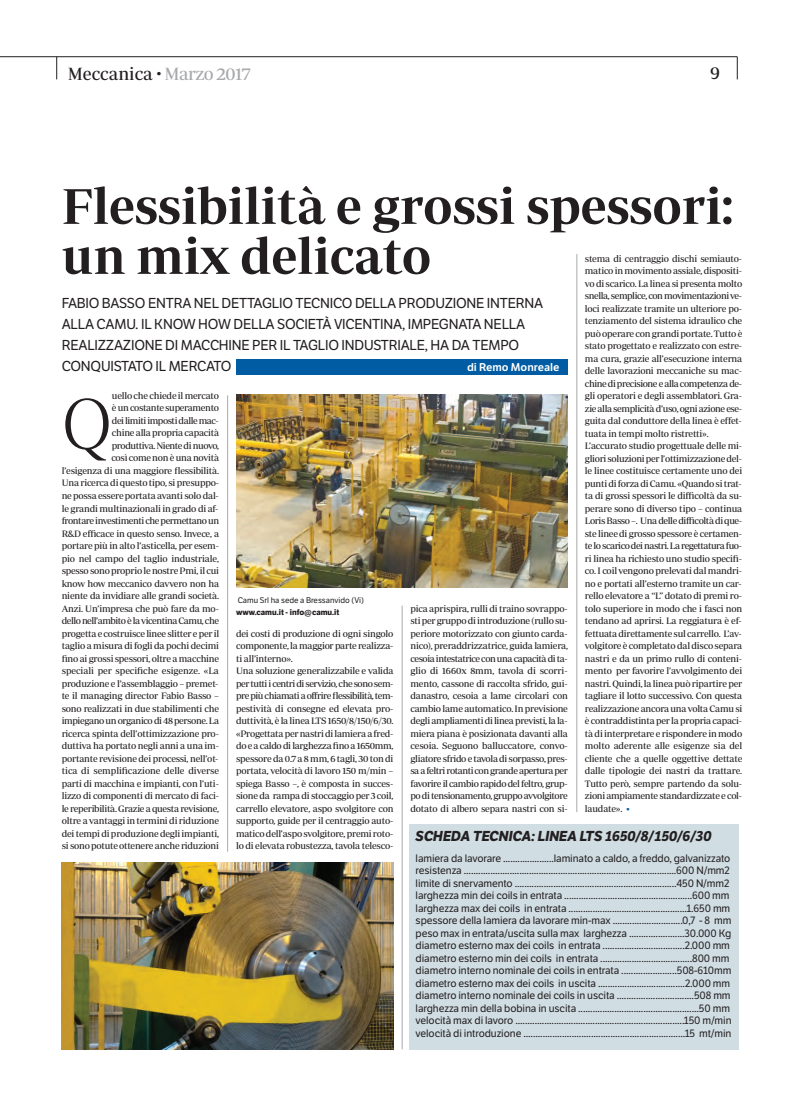
<style>
.page{position:relative;width:794px;height:1106px;background:#fff}
.page>*{position:absolute;margin:0;border:0;box-sizing:border-box;transform-origin:0 0}
.t1{font:73.6px "Periodico Display Xt Lg";color:#231f20}
.t2{font:600 51px/50px "Periodico Display";color:#231f20}
.t3{font:18px "Periodico Display";letter-spacing:-.005em;color:#231f20}
.t4{font:14px/21px "LFT Etica";letter-spacing:-.015em;color:#231f20}
.t5{font:italic 700 14px "LFT Etica";color:#231f20}
.t6{font:600 11px "LFT Etica";color:#fff}
.t7{font:10.5px/12.5px "LFT Etica";letter-spacing:-.01em;color:#231f20}
.t8{font:9.5px/12.5px "Periodico Display";letter-spacing:-.02em;color:#231f20}
.t9{font:8px "LFT Etica";color:#231f20}
.t10{font:700 8px "LFT Etica";color:#231f20}
.s1{font-weight:500;font-size:16px}
.s2{color:#a8a9ad}
.s3{font-family:"LFT Etica";font-weight:700;font-size:9px;color:#015ca3}
</style>
<div class="page">
<svg style="left:737px;top:57px;width:1px;height:22px"></svg>
<svg style="left:56px;top:57px;width:1px;height:22px"></svg>
<hr style="left:0;top:56px;width:737px;height:1px;background:#231f20">
<hr style="left:227px;top:395px;width:1px;height:456px;background:#a8a9ad">
<hr style="left:401px;top:605px;width:2px;height:444px;background:#a8a9ad">
<hr style="left:576px;top:254px;width:1px;height:558px;background:#a8a9ad">
<img style="left:236px;top:394px;width:332px;height:193px">
<img style="left:62px;top:862px;width:331px;height:187px">
<div style="left:236px;top:360px;width:332px;height:15px;background:#015ca3"></div>
<div style="left:409px;top:824px;width:329px;height:225px;background:#d0dde3"></div>
<h3 class="t3" style="left:68px;top:67px;width:184px">Meccanica <span class="s1">•</span> <span class="s2">Marzo 2017</span></h3>
<h3 class="t3" style="left:710px;top:66px;width:11px">9</h3>
<h2 class="t2" style="left:62px;top:185px;width:673px">Flessibilità e grossi spessori: un mix delicato</h2>
<p class="t8" style="left:585px;top:253px;width:159px">stema di centraggio dischi semiauto&shy;matico in movimento assiale, dispositi&shy;vo di scarico. La linea si presenta molto snella, semplice, con movimentazioni ve&shy;loci realizzate tramite un ulteriore po&shy;tenziamento del sistema idraulico che può operare con grandi portate. Tutto è stato progettato e realizzato con estre&shy;ma cura, grazie all’esecuzione interna delle lavorazioni meccaniche su mac&shy;chine di precisione e alla competenza de&shy;gli operatori e degli assemblatori. Gra&shy;zie alla semplicità d’uso, ogni azione ese&shy;guita dal conduttore della linea è effet&shy;tuata in tempi molto ristretti».<br>L’accurato studio progettuale delle mi&shy;gliori soluzioni per l’ottimizzazione del&shy;le linee costituisce certamente uno dei punti di forza di Camu. «Quando si trat&shy;ta di grossi spessori le difficoltà da su&shy;perare sono di diverso tipo – continua Loris Basso –. Una delle difficoltà di que&shy;ste linee di grosso spessore è certamen&shy;te lo scarico dei nastri. La regettatura fuo&shy;ri linea ha richiesto uno studio specifi&shy;co. I coil vengono prelevati dal mandri&shy;no e portati all’esterno tramite un car&shy;rello elevatore a “L” dotato di premi ro&shy;tolo superiore in modo che i fasci non tendano ad aprirsi. La reggiatura è ef&shy;fettuata direttamente sul carrello. L’av&shy;volgitore è completato dal disco separa nastri e da un primo rullo di conteni&shy;mento per favorire l’avvolgimento dei nastri. Quindi, la linea può ripartire per tagliare il lotto successivo. Con questa realizzazione ancora una volta Camu si è contraddistinta per la propria capaci&shy;tà di interpretare e rispondere in modo molto aderente alle esigenze sia del cliente che a quelle oggettive dettate dalle tipologie dei nastri da trattare.<br>Tutto però, sempre partendo da solu&shy;zioni ampiamente standardizzate e col&shy;laudate». <span class="s3">•</span></p>
<h3 class="t4" style="left:62px;top:294px;width:483px">FABIO BASSO ENTRA NEL DETTAGLIO TECNICO DELLA PRODUZIONE INTERNA ALLA CAMU. IL KNOW HOW DELLA SOCIETÀ VICENTINA, IMPEGNATA NELLA REALIZZAZIONE DI MACCHINE PER IL TAGLIO INDUSTRIALE, HA DA TEMPO CONQUISTATO IL MERCATO</h3>
<p class="t6" style="left:467px;top:363px;width:94px">di Remo Monreale</p>
<p class="t8" style="left:62px;top:390px;width:159px;text-align:right">uello che chiede il mercato<br>è un costante superamento<br>dei limiti imposti dalle mac-<br>chine alla propria capacità<br>produttiva. Niente di nuovo,<br>così come non è una novità<br>l’esigenza di una maggiore flessibilità.<br>Una ricerca di questo tipo, si presuppo&shy;ne possa essere portata avanti solo dal&shy;le grandi multinazionali in grado di af&shy;frontare investimenti che permettano un R&amp;D efficace in questo senso. Invece, a portare più in alto l’asticella, per esem&shy;pio nel campo del taglio industriale, spesso sono proprio le nostre Pmi, il cui know how meccanico davvero non ha niente da invidiare alle grandi società.<br>Anzi. Un’impresa che può fare da mo&shy;dello nell’ambito è la vicentina Camu, che progetta e costruisce linee slitter e per il taglio a misura di fogli da pochi decimi fino ai grossi spessori, oltre a macchine speciali per specifiche esigenze. «La produzione e l’assemblaggio – premet&shy;te il managing director Fabio Basso – sono realizzati in due stabilimenti che impiegano un organico di 48 persone. La ricerca spinta dell’ottimizzazione pro&shy;duttiva ha portato negli anni a una im&shy;portante revisione dei processi, nell’ot&shy;tica di semplificazione delle diverse parti di macchina e impianti, con l’uti&shy;lizzo di componenti di mercato di faci&shy;le reperibilità. Grazie a questa revisione, oltre a vantaggi in termini di riduzione dei tempi di produzione degli impianti, si sono potute ottenere anche riduzioni</p>
<h1 class="t1" style="left:62px;top:395px;width:52px">Q</h1>
<p class="t9" style="left:238px;top:597px;width:128px">Camu Srl ha sede a Bressanvido (Vi)</p>
<p class="t10" style="left:236px;top:609px;width:105px">www.camu.it - info@camu.it</p>
<p class="t8" style="left:410px;top:603px;width:159px;text-align:justify">pica aprispira, rulli di traino sovrappo&shy;sti per gruppo di introduzione (rullo su&shy;periore motorizzato con giunto carda&shy;nico), preraddrizzatrice, guida lamiera, cesoia intestatrice con una capacità di ta&shy;glio di 1660x 8mm, tavola di scorri&shy;mento, cassone di raccolta sfrido, gui&shy;danastro, cesoia a lame circolari con cambio lame automatico. In previsione degli ampliamenti di linea previsti, la la&shy;miera piana è posizionata davanti alla cesoia. Seguono balluccatore, convo&shy;gliatore sfrido e tavola di sorpasso, pres&shy;sa a feltri rotanti con grande apertura per favorire il cambio rapido del feltro, grup&shy;po di tensionamento, gruppo avvolgitore dotato di albero separa nastri con si-</p>
<p class="t8" style="left:236px;top:627px;width:159px">dei costi di produzione di ogni singolo componente, la maggior parte realizza&shy;ti all’interno».<br>Una soluzione generalizzabile e valida per tutti i centri di servizio, che sono sem&shy;pre più chiamati a offrire flessibilità, tem&shy;pestività di consegne ed elevata pro&shy;duttività, è la linea LTS 1650/8/150/6/30. «Progettata per nastri di lamiera a fred&shy;do e a caldo di larghezza fino a 1650mm, spessore da 0.7 a 8 mm, 6 tagli, 30 ton di portata, velocità di lavoro 150 m/min – spiega Basso –, è composta in succes&shy;sione da rampa di stoccaggio per 3 coil, carrello elevatore, aspo svolgitore con supporto, guide per il centraggio auto&shy;matico dell’aspo svolgitore, premi roto&shy;lo di elevata robustezza, tavola telesco-</p>
<h3 class="t5" style="left:415px;top:830px;width:297px">SCHEDA TECNICA: LINEA LTS 1650/8/150/6/30</h3>
<p class="t7" style="left:415px;top:852px;width:317px">lamiera da lavorare .....................laminato a caldo, a freddo, galvanizzato resistenza ........................................................................................600 N/mm2 limite di snervamento ...................................................................450 N/mm2 larghezza min dei coils in entrata .....................................................600 mm larghezza max dei coils in entrata .................................................1.650 mm spessore della lamiera da lavorare min-max .............................0,7 - 8 mm peso max in entrata/uscita sulla max larghezza .......................30.000 Kg diametro esterno max dei coils in entrata ..................................2.000 mm diametro esterno min dei coils in entrata ......................................800 mm diametro interno nominale dei coils in entrata .......................508-610mm diametro esterno max dei coils in uscita ....................................2.000 mm diametro interno nominale dei coils in uscita ................................508 mm larghezza min della bobina in uscita ..................................................50 mm velocità max di lavoro ......................................................................150 m/min velocità di introduzione ...................................................................15 mt/min</p>
</div>
